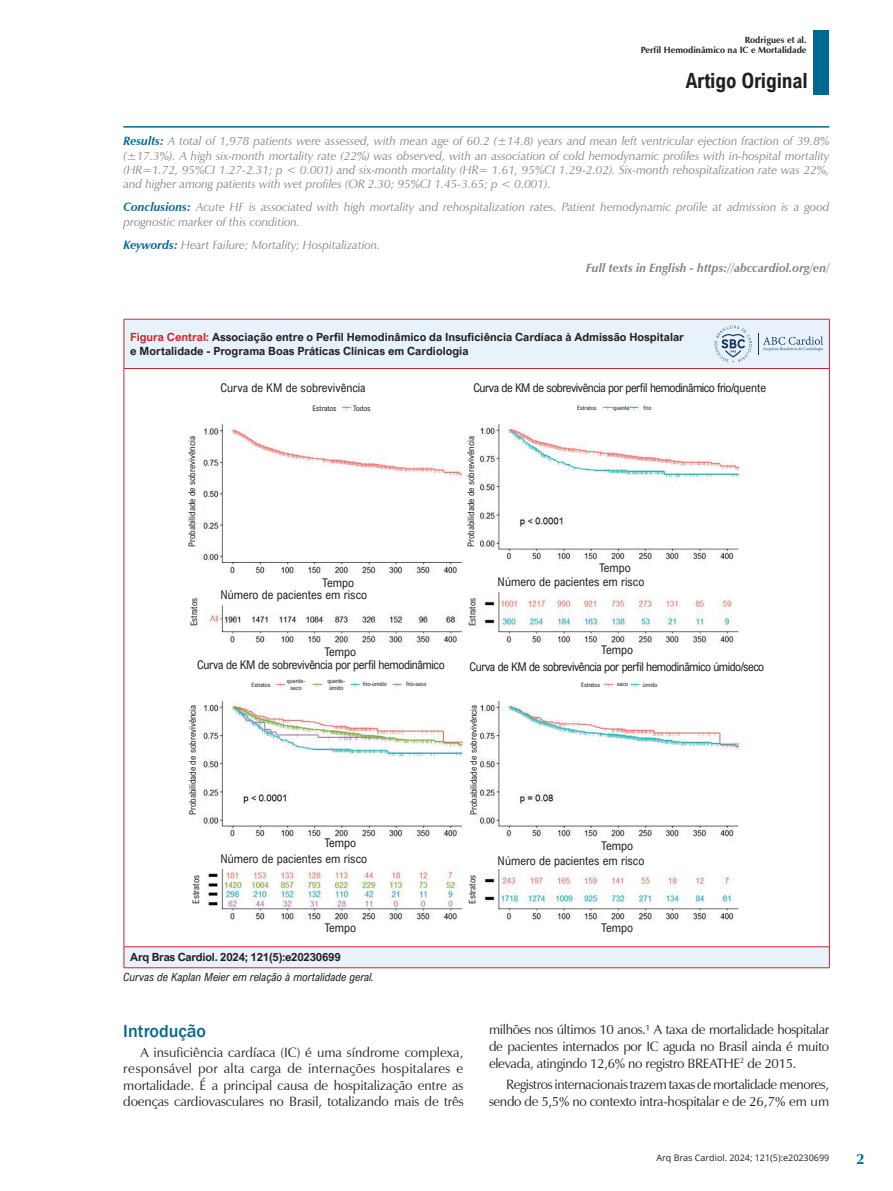
<style>
.page{position:relative;width:893px;height:1191px;background:#fff}
.page>*{position:absolute;margin:0;border:0;box-sizing:border-box;transform-origin:0 0}
.t1{font:700 21px "Arial Nova Cond";letter-spacing:-.01em;color:#231f20}
._02_-_TITULO_-_MATERIA{font:500 18px "Franklin Gothic";color:#006991}
.t2{font:700 15px "Zapf Humanist 601 BT";color:#006991}
._01-TEXTO_BASICO{font:13.5px/16.2px "Zapf Humanist 601 BT";letter-spacing:-.025em;color:#231f20;text-align:justify}
._06_-_RESUMO_INGLES{font:italic 12px/14.4px "Zapf Humanist 601 BT";color:#808285;text-align:justify}
.t3{font:12px "Arial Nova Cond";letter-spacing:-.01em;color:#231f20}
.t4{font:12px "Arial Nova Cond";letter-spacing:-.04em;color:#231f20}
._06_-_RESUMO_INGLES-2{font:italic 700 12px "Zapf Humanist 601 BT";color:#808285}
.t5{font:12px "Arial Nova Cond";letter-spacing:-.03em;color:#231f20}
.TÍTULO_FIGURA_CENTRAL{font:700 11.25px/13.5px "Arial Nova";color:#231f20}
._06_-_LEGENDA_FIGURA_E_TABELA{font:italic 11.25px "Arial Nova Cond";color:#231f20}
.LEGENDA_FIGURA_CENTRAL{font:700 11.25px "Arial Nova";letter-spacing:-.02em;color:#231f20}
.t6{font:9px "Arial Nova Cond";color:#231f20}
.t7{font:700 9px/10.8px "Zapf Humanist 601 BT";color:#231f20;text-align:right}
.t8{font:9px "Open Sans";color:#231f20}
.t9{font:7.5px "Arial Nova Cond";color:#231f20}
.t10{font:6px/7.2px "Arial Nova Cond";color:#231f20;text-align:center}
.t11{font:6px/7.2px "Arial Nova Cond";letter-spacing:-.02em;color:#231f20}
.s1{font-weight:700;color:#006991}
.s2{color:#d1232a}
</style>
<div class="page">
<hr style="left:123px;top:126px;width:706px;height:2px;background:#006991">
<div style="left:813px;top:30px;width:16px;height:64px;background:#006991"></div>
<svg style="left:125px;top:320px;width:704px;height:647px"></svg>
<hr style="left:829px;top:369px;width:1px;height:577px;background:#d1232a">
<svg style="left:829px;top:947px;width:1px;height:20px"></svg>
<hr style="left:124px;top:369px;width:1px;height:577px;background:#d1232a">
<hr style="left:124px;top:946px;width:570px;height:1px;background:#d1232a">
<svg style="left:124px;top:947px;width:1px;height:20px"></svg>
<hr style="left:694px;top:946px;width:136px;height:1px;background:#d1232a">
<hr style="left:124px;top:967px;width:570px;height:1px;background:#d1232a">
<hr style="left:694px;top:967px;width:136px;height:1px;background:#d1232a">
<hr style="left:124px;top:319px;width:570px;height:1px;background:#d1232a">
<hr style="left:694px;top:319px;width:136px;height:1px;background:#d1232a">
<hr style="left:124px;top:368px;width:570px;height:1px;background:#d1232a">
<hr style="left:694px;top:368px;width:136px;height:1px;background:#d1232a">
<hr style="left:124px;top:319px;width:1px;height:49px;background:#d1232a">
<hr style="left:829px;top:319px;width:1px;height:49px;background:#d1232a">
<svg style="left:714px;top:325px;width:38px;height:37px"></svg>
<svg style="left:758px;top:333px;width:65px;height:22px"></svg>
<img style="left:189px;top:381px;width:553px;height:553px">
<p class="t7" style="left:641px;top:34px;width:167px">Rodrigues et al.<br>Perfil Hemodinâmico na IC e Mortalidade</p>
<h1 class="t1" style="left:686px;top:67px;width:124px">Artigo Original</h1>
<p class="_06_-_RESUMO_INGLES" style="left:123px;top:134px;width:707px"><span class="s1">Results:</span> A total of 1,978 patients were assessed, with mean age of 60.2 (±14.8) years and mean left ventricular ejection fraction of 39.8% (±17.3%). A high six-month mortality rate (22%) was observed, with an association of cold hemodynamic profiles with in-hospital mortality (HR=1.72, 95%CI 1.27-2.31; p &lt; 0.001) and six-month mortality (HR= 1.61, 95%CI 1.29-2.02). Six-month rehospitalization rate was 22%, and higher among patients with wet profiles (OR 2.30; 95%CI 1.45-3.65; p &lt; 0.001).</p>
<p class="_06_-_RESUMO_INGLES" style="left:123px;top:200px;width:707px"><span class="s1">Conclusions:</span> Acute HF is associated with high mortality and rehospitalization rates. Patient hemodynamic profile at admission is a good prognostic marker of this condition.</p>
<p class="_06_-_RESUMO_INGLES" style="left:123px;top:237px;width:258px"><span class="s1">Keywords:</span> Heart Failure; Mortality; Hospitalization.</p>
<p class="_06_-_RESUMO_INGLES-2" style="left:586px;top:260px;width:245px">Full texts in English - https://abccardiol.org/en/</p>
<p class="TÍTULO_FIGURA_CENTRAL" style="left:130px;top:330px;width:555px"><span class="s2">Figura Central:</span> Associação entre o Perfil Hemodinâmico da Insuficiência Cardíaca à Admissão Hospitalar e Mortalidade - Programa Boas Práticas Clínicas em Cardiologia</p>
<p class="t3" style="left:220px;top:380px;width:147px">Curva de KM de sobrevivência</p>
<p class="t4" style="left:473px;top:380px;width:294px">Curva de KM de sobrevivência por perfil hemodinâmico frio/quente</p>
<p class="t9" style="left:313px;top:404px;width:26px">Estratos</p>
<p class="t9" style="left:353px;top:404px;width:19px">Todos</p>
<p class="t10" style="left:613px;top:405px;width:18px">quente</p>
<p class="t10" style="left:577px;top:405px;width:21px">Estratos</p>
<p class="t6" style="left:186px;top:547px;width:112px;rotate:-90deg">Probabilidade de sobrevivência</p>
<p class="t6" style="left:465px;top:547px;width:112px;rotate:-90deg">Probabilidade de sobrevivência</p>
<p class="t3" style="left:599px;top:560px;width:33px">Tempo</p>
<p class="t10" style="left:644px;top:405px;width:9px">frio</p>
<p class="t6" style="left:188px;top:626px;width:30px;rotate:-90deg">Estratos</p>
<p class="t3" style="left:322px;top:576px;width:33px">Tempo</p>
<p class="t3" style="left:220px;top:587px;width:148px">Número de pacientes em risco</p>
<p class="t6" style="left:467px;top:626px;width:30px;rotate:-90deg">Estratos</p>
<p class="t3" style="left:498px;top:574px;width:148px">Número de pacientes em risco</p>
<p class="t3" style="left:601px;top:643px;width:33px">Tempo</p>
<p class="t3" style="left:324px;top:644px;width:33px">Tempo</p>
<p class="t5" style="left:197px;top:657px;width:249px">Curva de KM de sobrevivência por perfil hemodinâmico</p>
<p class="t4" style="left:470px;top:659px;width:296px">Curva de KM de sobrevivência por perfil hemodinâmico úmido/seco</p>
<p class="t10" style="left:287px;top:677px;width:20px">quente&shy;seco</p>
<p class="t11" style="left:327px;top:677px;width:19px">quente&shy;úmido</p>
<p class="t11" style="left:363px;top:680px;width:25px">frio-úmido</p>
<p class="t11" style="left:406px;top:680px;width:22px">frio-seco</p>
<p class="t10" style="left:251px;top:681px;width:21px">Estratos</p>
<p class="t10" style="left:581px;top:680px;width:21px">Estratos</p>
<p class="t6" style="left:187px;top:815px;width:112px;rotate:-90deg">Probabilidade de sobrevivência</p>
<p class="t6" style="left:468px;top:815px;width:112px;rotate:-90deg">Probabilidade de sobrevivência</p>
<p class="t10" style="left:617px;top:680px;width:13px">seco</p>
<p class="t3" style="left:324px;top:835px;width:33px">Tempo</p>
<p class="t3" style="left:601px;top:838px;width:33px">Tempo</p>
<p class="t10" style="left:643px;top:680px;width:16px">úmido</p>
<p class="t6" style="left:190px;top:903px;width:30px;rotate:-90deg">Estratos</p>
<p class="t3" style="left:220px;top:851px;width:148px">Número de pacientes em risco</p>
<p class="t3" style="left:324px;top:920px;width:33px">Tempo</p>
<p class="LEGENDA_FIGURA_CENTRAL" style="left:130px;top:950px;width:212px">Arq Bras Cardiol. 2024; 121(5):e20230699</p>
<p class="_06_-_LEGENDA_FIGURA_E_TABELA" style="left:123px;top:970px;width:252px">Curvas de Kaplan Meier em relação à mortalidade geral.</p>
<p class="t6" style="left:467px;top:903px;width:30px;rotate:-90deg">Estratos</p>
<p class="t3" style="left:498px;top:853px;width:148px">Número de pacientes em risco</p>
<p class="t3" style="left:601px;top:920px;width:33px">Tempo</p>
<p class="_02_-_TITULO_-_MATERIA" style="left:123px;top:1019px;width:84px">Introdução</p>
<p class="_01-TEXTO_BASICO" style="left:123px;top:1044px;width:342px;text-indent:17px">A insuficiência cardíaca (IC) é uma síndrome complexa, responsável por alta carga de internações hospitalares e mortalidade. É a principal causa de hospitalização entre as doenças cardiovasculares no Brasil, totalizando mais de três</p>
<p class="_01-TEXTO_BASICO" style="left:489px;top:1021px;width:342px;line-height:16.8px">milhões nos últimos 10 anos.¹ A taxa de mortalidade hospitalar de pacientes internados por IC aguda no Brasil ainda é muito elevada, atingindo 12,6% no registro BREATHE<sup>2</sup> de 2015.</p>
<p class="_01-TEXTO_BASICO" style="left:489px;top:1076px;width:342px;line-height:16.8px;text-align:right">Registros internacionais trazem taxas de mortalidade menores, sendo de 5,5% no contexto intra-hospitalar e de 26,7% em um</p>
<p class="t8" style="left:656px;top:1152px;width:174px">Arq Bras Cardiol. 2024; 121(5):e20230699</p>
<p class="t2" style="left:856px;top:1149px;width:10px">2</p>
</div>
